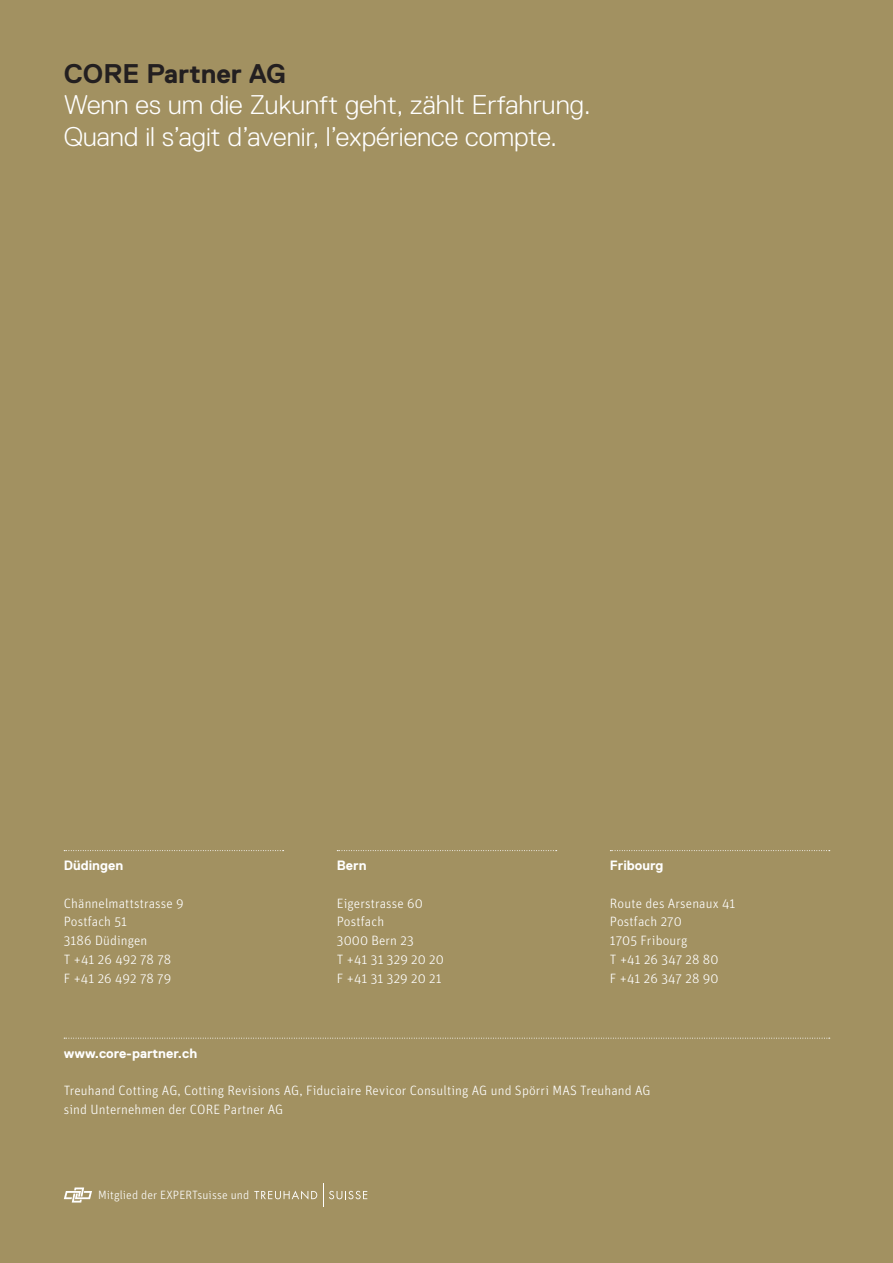
<style>
.page{position:relative;width:893px;height:1263px;background:#a29161}
.page>*{position:absolute;margin:0;border:0;box-sizing:border-box;transform-origin:0 0}
.t1{font:300 27px/31.5px "Replica Pro";color:#fff}
.t2{font:700 27px "Replica Pro";color:#231f20}
.t3{font:300 13.5px/18.8px "Unit OT";letter-spacing:.01em;color:#fff}
.t4{font:700 13.5px "Replica Pro";color:#fff}
.t5{font:300 12px "Unit OT";letter-spacing:.01em;color:#fff}
</style>
<div class="page">
<svg style="left:64px;top:1038px;width:766px;height:1px"></svg>
<svg style="left:64px;top:850px;width:220px;height:1px"></svg>
<svg style="left:337px;top:850px;width:220px;height:1px"></svg>
<svg style="left:610px;top:850px;width:220px;height:1px"></svg>
<svg style="left:64px;top:1187px;width:28px;height:15px"></svg>
<svg style="left:254px;top:1190px;width:63px;height:9px"></svg>
<svg style="left:323px;top:1183px;width:44px;height:23px"></svg>
<h1 class="t2" style="left:64px;top:58px;width:224px">CORE Partner AG</h1>
<h1 class="t1" style="left:64px;top:89px;width:528px">Wenn es um die Zukunft geht, zählt Erfahrung.<br>Quand il s’agit d’avenir, l’expérience compte.</h1>
<p class="t4" style="left:64px;top:858px;width:61px">Düdingen</p>
<p class="t3" style="left:64px;top:894px;width:121px">Chännelmattstrasse 9<br>Postfach 51<br>3186 Düdingen<br>T +41 26 492 78 78<br>F +41 26 492 78 79</p>
<p class="t4" style="left:337px;top:858px;width:31px">Bern</p>
<p class="t3" style="left:337px;top:894px;width:109px">Eigerstrasse 60<br>Postfach<br>3000 Bern 23<br>T +41 31 329 20 20<br>F +41 31 329 20 21</p>
<p class="t4" style="left:610px;top:858px;width:55px">Fribourg</p>
<p class="t3" style="left:610px;top:894px;width:127px">Route des Arsenaux 41<br>Postfach 270<br>1705 Fribourg<br>T +41 26 347 28 80<br>F +41 26 347 28 90</p>
<p class="t4" style="left:64px;top:1045px;width:135px">www.core-partner.ch</p>
<p class="t3" style="left:64px;top:1081px;width:588px">Treuhand Cotting AG, Cotting Revisions AG, Fiduciaire Revicor Consulting AG und Spörri MAS Treuhand AG sind Unternehmen der CORE Partner AG</p>
<p class="t5" style="left:98px;top:1188px;width:153px">Mitglied der EXPERTsuisse und</p>
</div>
